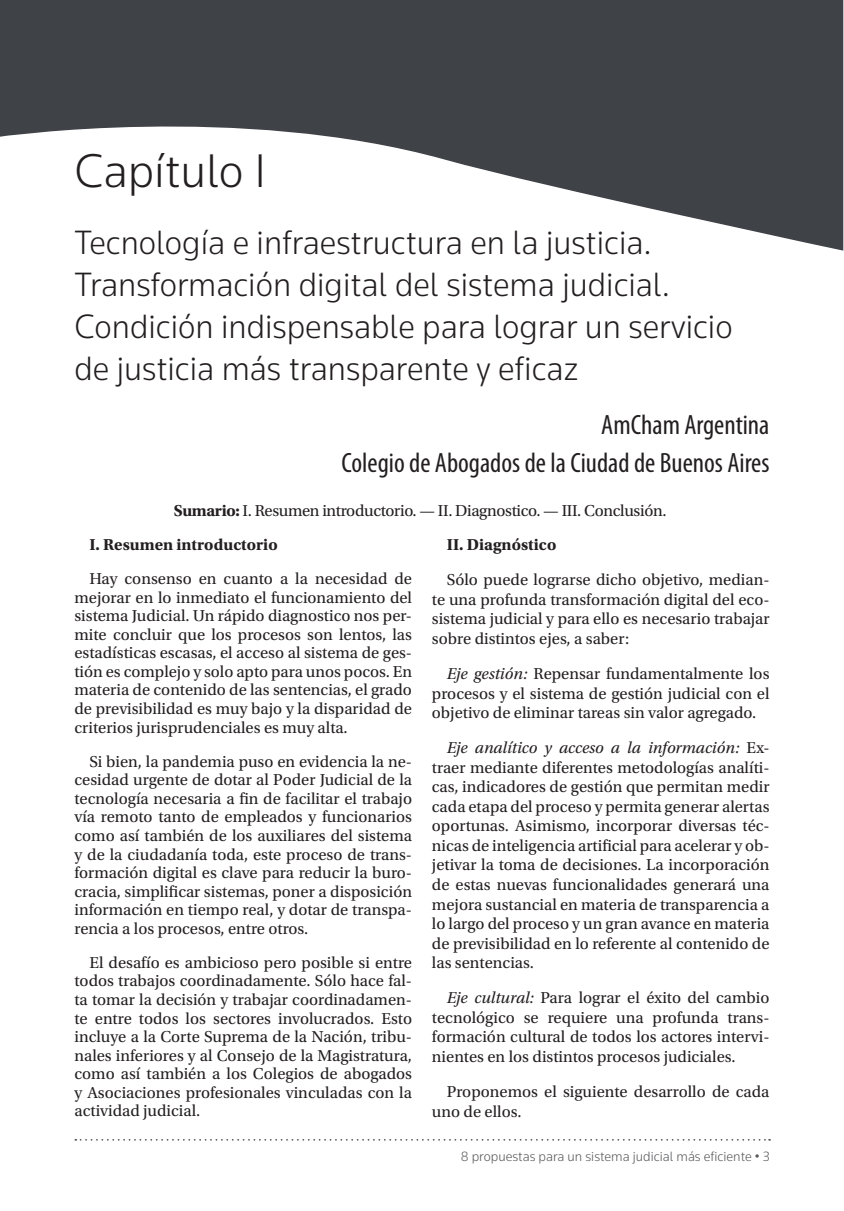
<style>
.page{position:relative;width:844px;height:1211px;background:#fff}
.page>*{position:absolute;margin:0;border:0;box-sizing:border-box;transform-origin:0 0}
.LL-TituloDoctrina{font:300 49px "Knowledge";color:#231f20}
.LL-SubtituloDoctrina{font:300 35px/42.2px "Knowledge";color:#231f20}
.LL-Autor{font:condensed 28px "Myriad Pro";color:#231f20}
.LL-Texto{font:16.62px/18.6px "Utopia Std";color:#231f20;text-align:justify}
.LL-Sumario{font:16.62px "Utopia Std";letter-spacing:-.02em;color:#231f20}
.LL-Texto-2{font:700 16.62px "Utopia Std";color:#231f20}
.t1{font:300 14px "Knowledge";color:#57585a}
.s1{font-weight:700}
.s2{font-style:italic}
</style>
<div class="page">
<svg style="left:75px;top:1139px;width:694px;height:1px"></svg>
<svg style="left:0;top:0;width:843px;height:251px;fill:#3f4246"></svg>
<p class="LL-TituloDoctrina" style="left:74px;top:140px;width:193px">Capítulo I</p>
<p class="LL-SubtituloDoctrina" style="left:74px;top:220px;width:659px">Tecnología e infraestructura en la justicia.<br>Transformación digital del sistema judicial.<br>Condición indispensable para lograr un servicio de justicia más transparente y eficaz</p>
<p class="LL-Autor" style="left:601px;top:408px;width:170px">AmCham Argentina</p>
<p class="LL-Autor" style="left:341px;top:446px;width:429px">Colegio de Abogados de la Ciudad de Buenos Aires</p>
<p class="LL-Sumario" style="left:174px;top:501px;width:494px"><span class="s1">Sumario:</span> I. Resumen introductorio. — II. Diagnostico. — III. Conclusión.</p>
<p class="LL-Texto-2" style="left:89px;top:535px;width:190px">I. Resumen introductorio</p>
<p class="LL-Texto" style="left:74px;top:570px;width:339px;text-indent:15px">Hay consenso en cuanto a la necesidad de mejorar en lo inmediato el funcionamiento del sistema Judicial. Un rápido diagnostico nos per&shy;mite concluir que los procesos son lentos, las estadísticas escasas, el acceso al sistema de ges&shy;tión es complejo y solo apto para unos pocos. En materia de contenido de las sentencias, el grado de previsibilidad es muy bajo y la disparidad de criterios jurisprudenciales es muy alta.</p>
<p class="LL-Texto" style="left:74px;top:752px;width:339px;text-indent:15px">Si bien, la pandemia puso en evidencia la ne&shy;cesidad urgente de dotar al Poder Judicial de la tecnología necesaria a fin de facilitar el trabajo vía remoto tanto de empleados y funcionarios como así también de los auxiliares del sistema y de la ciudadanía toda, este proceso de trans&shy;formación digital es clave para reducir la buro&shy;cracia, simplificar sistemas, poner a disposición información en tiempo real, y dotar de transpa&shy;rencia a los procesos, entre otros.</p>
<p class="LL-Texto" style="left:74px;top:953px;width:339px;text-indent:15px">El desafío es ambicioso pero posible si entre todos trabajos coordinadamente. Sólo hace fal&shy;ta tomar la decisión y trabajar coordinadamen&shy;te entre todos los sectores involucrados. Esto incluye a la Corte Suprema de la Nación, tribu&shy;nales inferiores y al Consejo de la Magistratura, como así también a los Colegios de abogados y Asociaciones profesionales vinculadas con la actividad judicial.</p>
<p class="LL-Texto-2" style="left:446px;top:535px;width:111px">II. Diagnóstico</p>
<p class="LL-Texto" style="left:432px;top:570px;width:339px;line-height:19.4px;text-indent:15px">Sólo puede lograrse dicho objetivo, median&shy;te una profunda transformación digital del eco&shy;sistema judicial y para ello es necesario trabajar sobre distintos ejes, a saber:</p>
<p class="LL-Texto" style="left:432px;top:664px;width:339px;line-height:19.4px;text-indent:15px"><span class="s2">Eje gestión:</span> Repensar fundamentalmente los procesos y el sistema de gestión judicial con el objetivo de eliminar tareas sin valor agregado.</p>
<p class="LL-Texto" style="left:432px;top:738px;width:339px;line-height:19.4px;text-indent:15px"><span class="s2">Eje analítico y acceso a la información:</span> Ex&shy;traer mediante diferentes metodologías analíti&shy;cas, indicadores de gestión que permitan medir cada etapa del proceso y permita generar alertas oportunas. Asimismo, incorporar diversas téc&shy;nicas de inteligencia artificial para acelerar y ob&shy;jetivar la toma de decisiones. La incorporación de estas nuevas funcionalidades generará una mejora sustancial en materia de transparencia a lo largo del proceso y un gran avance en materia de previsibilidad en lo referente al contenido de las sentencias.</p>
<p class="LL-Texto" style="left:432px;top:988px;width:339px;line-height:19.4px;text-indent:15px"><span class="s2">Eje cultural:</span> Para lograr el éxito del cambio tecnológico se requiere una profunda trans&shy;formación cultural de todos los actores intervi&shy;nientes en los distintos procesos judiciales.</p>
<p class="LL-Texto" style="left:432px;top:1082px;width:339px;line-height:19.4px;text-indent:15px">Proponemos el siguiente desarrollo de cada uno de ellos.</p>
<p class="t1" style="left:460px;top:1147px;width:310px">8 propuestas para un sistema judicial más eficiente • 3</p>
</div>
